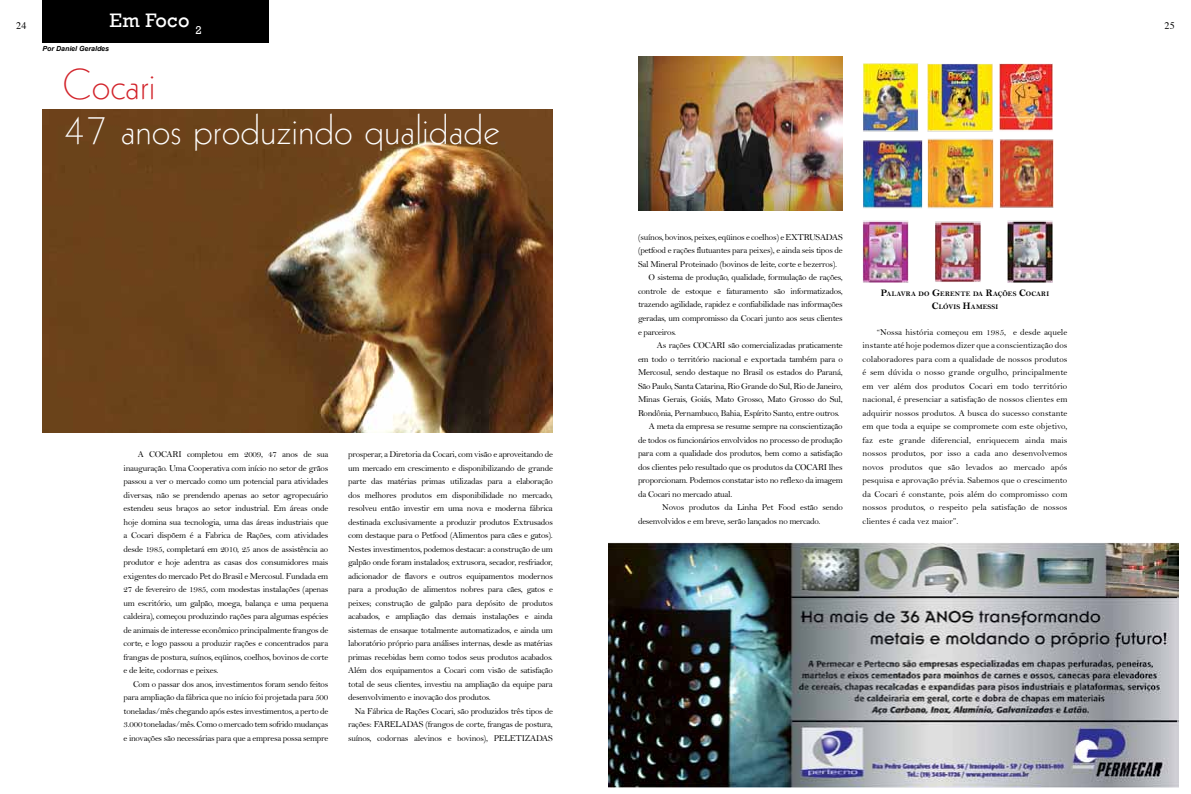
<style>
.page{position:relative;width:1191px;height:794px;background:#fff}
.page>*{position:absolute;margin:0;border:0;box-sizing:border-box;transform-origin:0 0}
.t1{font:42px "Geometric 231 BT Light C";color:#fff}
.t2{font:42px "Geometric 231 BT Light C";color:#d2232a}
.t3{font:20px "Rockwell";letter-spacing:.02em;color:#fff}
.t4{font:11.7px "Rockwell";color:#fff}
.t5{font:10px "Times";color:#000}
.t6{font:9px/13.5px "Bell";letter-spacing:-.03em;color:#000;text-align:justify}
.t7{font:7px/13.5px "Bell MT Bold";letter-spacing:.005em;color:#000}
.t8{font:italic 700 7px "Arial";color:#000}
.s1{font-size:10px}
.s2{font-size:8.5px}
</style>
<div class="page">
<div style="left:43px;top:0;width:226px;height:43px;background:#000"></div>
<img style="left:43px;top:110px;width:510px;height:322px">
<img style="left:862px;top:63px;width:192px;height:220px">
<img style="left:609px;top:542px;width:569px;height:245px">
<img style="left:638px;top:57px;width:204px;height:153px">
<p class="t5" style="left:16px;top:16px;width:12px">24</p>
<h2 class="t3" style="left:110px;top:9px;width:81px">Em Foco</h2>
<p class="t5" style="left:1164px;top:16px;width:12px">25</p>
<p class="t4" style="left:195px;top:23px;width:8px">2</p>
<h1 class="t2" style="left:63px;top:57px;width:94px">Cocari</h1>
<h1 class="t1" style="left:63px;top:102px;width:438px">47 anos produzindo qualidade</h1>
<p class="t8" style="left:43px;top:44px;width:68px">Por Daniel Geraldes</p>
<p class="t6" style="left:124px;top:447px;width:206px;text-indent:14px">A COCARI completou em 2009, 47 anos de sua inauguração. Uma Cooperativa com início no setor de grãos passou a ver o mercado como um potencial para atividades diversas, não se prendendo apenas ao setor agropecuário estendeu seus braços ao setor industrial. Em áreas onde hoje domina sua tecnologia, uma das áreas industriais que a Cocari dispõem é a Fabrica de Rações, com atividades desde 1985, completará em 2010, 25 anos de assistência ao produtor e hoje adentra as casas dos consumidores mais exigentes do mercado Pet do Brasil e Mercosul. Fundada em 27 de fevereiro de 1985, com modestas instalações (apenas um escritório, um galpão, moega, balança e uma pequena caldeira), começou produzindo rações para algumas espécies de animais de interesse econômico principalmente frangos de corte, e logo passou a produzir rações e concentrados para frangas de postura, suínos, eqüinos, coelhos, bovinos de corte e de leite, codornas e peixes.</p>
<p class="t6" style="left:124px;top:677px;width:206px;text-indent:9px">Com o passar dos anos, investimentos foram sendo feitos para ampliação da fábrica que no início foi projetada para 500 toneladas/mês chegando após estes investimentos, a perto de 3.000 toneladas/mês. Como o mercado tem sofrido mudanças e inovações são necessárias para que a empresa possa sempre</p>
<p class="t6" style="left:348px;top:447px;width:206px">prosperar, a Diretoria da Cocari, com visão e aproveitando de um mercado em crescimento e disponibilizando de grande parte das matérias primas utilizadas para a elaboração dos melhores produtos em disponibilidade no mercado, resolveu então investir em uma nova e moderna fábrica destinada exclusivamente a produzir produtos Extrusados com destaque para o Petfood (Alimentos para cães e gatos).<br>Nestes investimentos, podemos destacar: a construção de um galpão onde foram instalados; extrusora, secador, resfriador, adicionador de flavors e outros equipamentos modernos para a produção de alimentos nobres para cães, gatos e peixes; construção de galpão para depósito de produtos acabados, e ampliação das demais instalações e ainda sistemas de ensaque totalmente automatizados, e ainda um laboratório próprio para análises internas, desde as matérias primas recebidas bem como todos seus produtos acabados.<br>Além dos equipamentos a Cocari com visão de satisfação total de seus clientes, investiu na ampliação da equipe para desenvolvimento e inovação dos produtos.</p>
<p class="t6" style="left:348px;top:704px;width:206px;text-indent:7px">Na Fábrica de Rações Cocari, são produzidos três tipos de rações: FARELADAS (frangos de corte, frangas de postura, suínos, codornas alevinos e bovinos), PELETIZADAS</p>
<p class="t6" style="left:638px;top:230px;width:206px">(suínos, bovinos, peixes, eqüinos e coelhos) e EXTRUSADAS</p>
<p class="t6" style="left:638px;top:244px;width:206px">(petfood e rações flutuantes para peixes), e ainda seis tipos de</p>
<p class="t6" style="left:638px;top:257px;width:201px">Sal Mineral Proteinado (bovinos de leite, corte e bezerros).</p>
<p class="t6" style="left:648px;top:271px;width:196px">O sistema de produção, qualidade, formulação de rações,</p>
<p class="t6" style="left:638px;top:284px;width:206px">controle de estoque e faturamento são informatizados,</p>
<p class="t6" style="left:638px;top:298px;width:206px">trazendo agilidade, rapidez e confiabilidade nas informações</p>
<p class="t6" style="left:638px;top:311px;width:206px">geradas, um compromisso da Cocari junto aos seus clientes</p>
<p class="t6" style="left:638px;top:325px;width:40px">e parceiros.</p>
<p class="t6" style="left:657px;top:338px;width:187px">As rações COCARI são comercializadas praticamente</p>
<p class="t6" style="left:638px;top:352px;width:206px">em todo o território nacional e exportada também para o</p>
<p class="t6" style="left:638px;top:365px;width:206px">Mercosul, sendo destaque no Brasil os estados do Paraná,</p>
<p class="t6" style="left:638px;top:379px;width:206px">São Paulo, Santa Catarina, Rio Grande do Sul, Rio de Janeiro,</p>
<p class="t6" style="left:638px;top:392px;width:206px">Minas Gerais, Goiás, Mato Grosso, Mato Grosso do Sul,</p>
<p class="t6" style="left:638px;top:406px;width:203px">Rondônia, Pernambuco, Bahia, Espírito Santo, entre outros.</p>
<p class="t6" style="left:649px;top:419px;width:195px">A meta da empresa se resume sempre na conscientização</p>
<p class="t6" style="left:638px;top:433px;width:206px">de todos os funcionários envolvidos no processo de produção</p>
<p class="t6" style="left:638px;top:446px;width:206px">para com a qualidade dos produtos, bem como a satisfação</p>
<p class="t6" style="left:638px;top:460px;width:206px">dos clientes pelo resultado que os produtos da COCARI lhes</p>
<p class="t6" style="left:638px;top:473px;width:206px">proporcionam. Podemos constatar isto no reflexo da imagem</p>
<p class="t6" style="left:638px;top:487px;width:96px">da Cocari no mercado atual.</p>
<p class="t6" style="left:662px;top:500px;width:182px">Novos produtos da Linha Pet Food estão sendo</p>
<p class="t6" style="left:638px;top:514px;width:184px">desenvolvidos e em breve, serão lançados no mercado.</p>
<p class="t7" style="left:932px;top:287px;width:100px;text-indent:23px">NTE DA <span class="s1">R</span>AÇÕES <span class="s1">C</span>OCARI<br><span class="s1">C</span>LÓVIS <span class="s1">H</span>AMESSI</p>
<p class="t6" style="left:862px;top:325px;width:206px;text-indent:14px"><span class="s2">“</span>Nossa história começou em 1985, e desde aquele instante até hoje podemos dizer que a conscientização dos colaboradores para com a qualidade de nossos produtos é sem dúvida o nosso grande orgulho, principalmente em ver além dos produtos Cocari em todo território nacional, é presenciar a satisfação de nossos clientes em adquirir nossos produtos. A busca do sucesso constante em que toda a equipe se compromete com este objetivo, faz este grande diferencial, enriquecem ainda mais nossos produtos, por isso a cada ano desenvolvemos novos produtos que são levados ao mercado após pesquisa e aprovação prévia. Sabemos que o crescimento da Cocari é constante, pois além do compromisso com nossos produtos, o respeito pela satisfação de nossos clientes é cada vez maior”.</p>
<p class="t7" style="left:881px;top:287px;width:12px"><span class="s1">P</span>ALAVRA</p>
<p class="t7" style="left:918px;top:287px;width:28px">DO <span class="s1">G</span>ERE</p>
</div>
